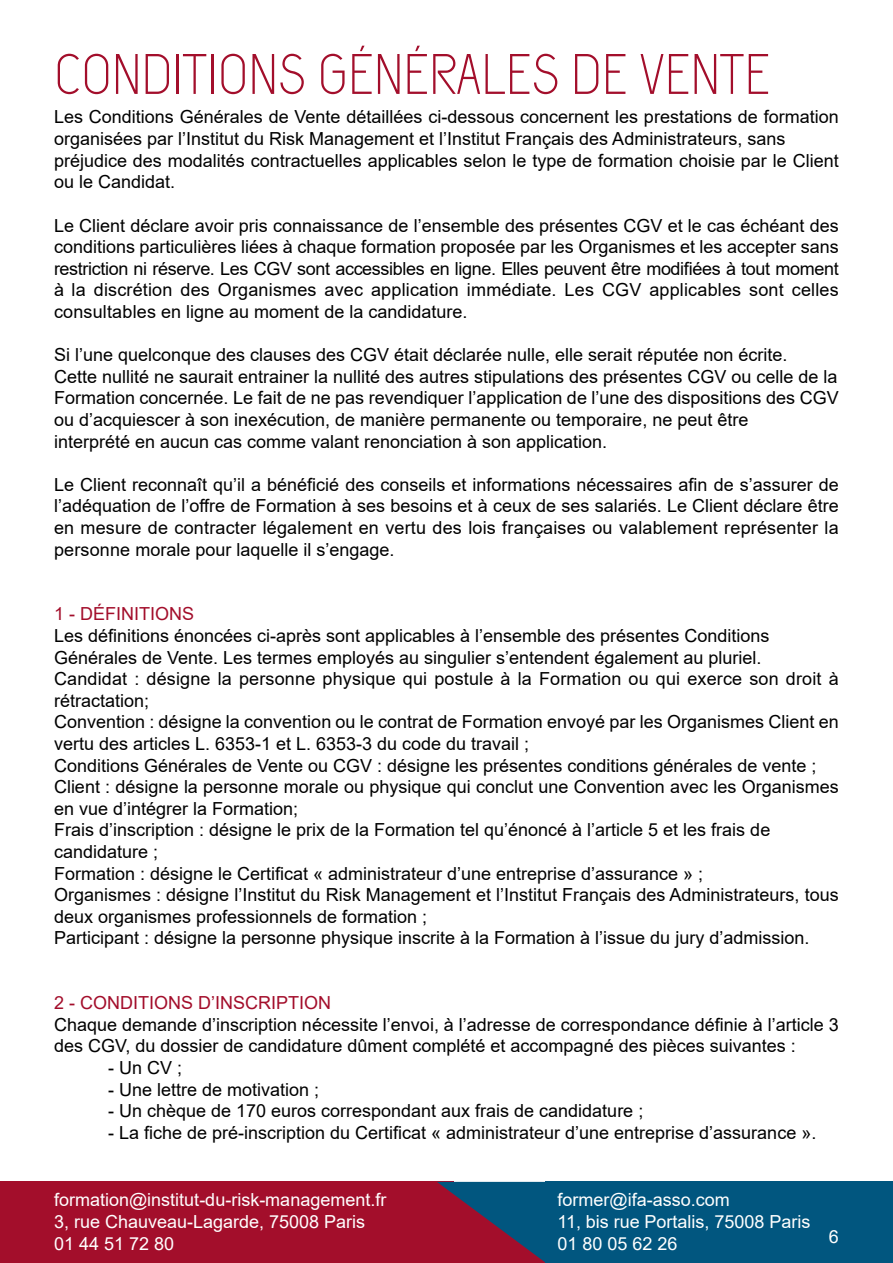
<style>
.page{position:relative;width:893px;height:1263px;background:#fff}
.page>*{position:absolute;margin:0;border:0;box-sizing:border-box;transform-origin:0 0}
.t1{font:57px "Capsuula";color:#a30e2b}
.t2{font:18px/21.6px "Arial";color:#000}
.t3{font:18px/21.6px "Arial";color:#fff}
.t4{font:18px "Arial";color:#a30e2b}
.s1{font-style:inherit}
</style>
<div class="page">
<div style="left:0;top:1182px;width:453px;height:81px;background:#a30e2b"></div>
<svg style="left:437px;top:1182px;width:108px;height:81px;background:#533154"></svg>
<div style="left:545px;top:1182px;width:348px;height:81px;background:#01567f"></div>
<h1 class="t1" style="left:54px;top:42px;width:718px">CONDITIONS GÉNÉRALES DE VENTE</h1>
<p class="t2" style="left:54px;top:106px;width:786px">Les Conditions Générales de Vente détaillées ci-dessous concernent les prestations de formation organisées par l’Institut du Risk Management et l’Institut Français des Administrateurs, sans préjudice des modalités contractuelles applicables selon le type de formation choisie par le Client ou le Candidat.</p>
<p class="t2" style="left:54px;top:214px;width:786px;text-align:justify">Le Client déclare avoir pris connaissance de l’ensemble des présentes CGV et le cas échéant des conditions particulières liées à chaque formation proposée par les Organismes et les accepter sans restriction ni réserve. Les CGV sont accessibles en ligne. Elles peuvent être modifiées à tout moment à la discrétion des Organismes avec application immédiate. Les CGV applicables sont celles consultables en ligne au moment de la candidature.</p>
<p class="t2" style="left:54px;top:344px;width:786px">Si l’une quelconque des clauses des CGV était déclarée nulle, elle serait réputée non écrite.<br>Cette nullité ne saurait entrainer la nullité des autres stipulations des présentes CGV ou celle de la Formation concernée. Le fait de ne pas revendiquer l’application de l’une des dispositions des CGV ou d’acquiescer à son inexécution, de manière permanente ou temporaire, ne peut être<br>interprété en aucun cas comme valant renonciation à son application.</p>
<p class="t2" style="left:54px;top:473px;width:786px;text-align:justify">Le Client reconnaît qu’il a bénéficié des conseils et informations nécessaires afin de s’assurer de l’adéquation de l’offre de Formation à ses besoins et à ceux de ses salariés. Le Client déclare être en mesure de contracter légalement en vertu des lois françaises ou valablement représenter la personne morale pour laquelle il s’engage.</p>
<p class="t4" style="left:54px;top:602px;width:142px">1 - DÉFINITIONS</p>
<p class="t2" style="left:54px;top:625px;width:786px">Les définitions énoncées ci-après sont applicables à l’ensemble des présentes Conditions Générales de Vente. Les termes employés au singulier s’entendent également au pluriel.<br>Candidat : désigne la personne physique qui postule à la Formation ou qui exerce son droit à rétractation;<br>Convention : désigne la convention ou le contrat de Formation envoyé par les Organismes Client en vertu des articles L. 6353-1 et L. 6353-3 du code du travail ;<br>Conditions Générales de Vente ou CGV : désigne les présentes conditions générales de vente ; Client : désigne la personne morale ou physique qui conclut une Convention avec les Organismes en vue d’intégrer la Formation;<br>Frais d’inscription : désigne le prix de la Formation tel qu’énoncé à l’article 5 et les frais de candidature ;<br>Formation : désigne le Certificat « administrateur d’une entreprise d’assurance » ;<br>Organismes : désigne l’Institut du Risk Management et l’Institut Français des Administrateurs, tous deux organismes professionnels de formation ;<br>Participant : désigne la personne physique inscrite à la Formation à l’issue du jury d’admission.</p>
<p class="t4" style="left:54px;top:990px;width:279px">2 - CONDITIONS D’INSCRIPTION</p>
<p class="t2" style="left:54px;top:1013px;width:786px">Chaque demande d’inscription nécessite l’envoi, à l’adresse de correspondance définie à l’article 3 des CGV, du dossier de candidature dûment complété et accompagné des pièces suivantes :</p>
<p class="t2" style="left:108px;top:1057px;width:76px">- Un CV ;</p>
<p class="t2" style="left:108px;top:1078px;width:213px">- Une lettre de motivation ;</p>
<p class="t2" style="left:108px;top:1100px;width:537px">- Un chèque de 170 euros correspondant aux frais de candidature ;</p>
<p class="t2" style="left:108px;top:1121px;width:710px">- La fiche de pré-inscription du Certificat « administrateur d’une entreprise d’assurance ».</p>
<p class="t3" style="left:54px;top:1189px;width:334px">formation@institut-du-risk-management.fr<br>3, rue Chauveau-Lagarde, 75008 Paris<br>01 44 51 72 <span class="s1">80</span></p>
<p class="t3" style="left:557px;top:1189px;width:254px">former@ifa-asso.com<br>11, bis rue Portalis, 75008 Paris<br>01 80 05 62 26</p>
<p class="t3" style="left:829px;top:1226px;width:12px">6</p>
</div>
